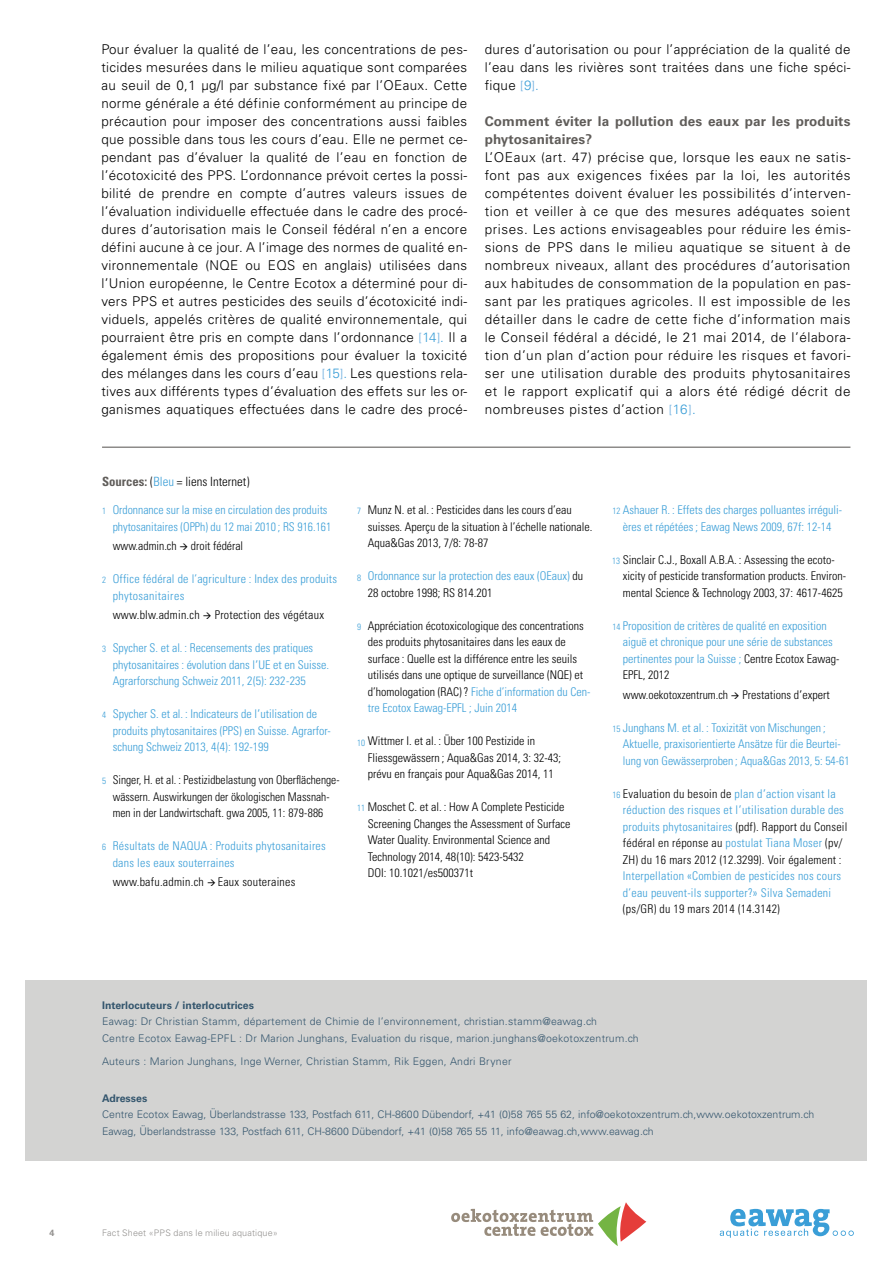
<style>
.page{position:relative;width:893px;height:1263px;background:#fff}
.page>*{position:absolute;margin:0;border:0;box-sizing:border-box;transform-origin:0 0}
.t1{font:300 13.5px/18px "Univers LT Std";letter-spacing:.025em;color:#000;text-align:justify}
.t2{font:700 13.5px/18px "Univers LT Std";letter-spacing:.01em;color:#605d5a}
.t3{font:300 condensed 12.75px "Univers LT Std";color:#000}
.t4{font:300 condensed 12px/16.5px "Univers LT Std";color:#000}
.t5{font:300 condensed 12px/16.5px "Univers LT Std";color:#3a9ed7}
.t6{font:300 condensed 12px/16.5px "Univers LT Std";letter-spacing:.02em;color:#000}
.t7{font:300 condensed 12px/16.5px "Univers LT Std";letter-spacing:.02em;color:#3a9ed7}
.t8{font:300 condensed 12px/16.5px "Univers LT Std";color:#000;scale:.96 1}
.t9{font:300 10.5px/16.5px "Univers LT Std";letter-spacing:.025em;color:#33556d}
.t10{font:300 10.5px/16.5px "Univers LT Std";letter-spacing:.005em;color:#33556d}
.t11{font:700 10.5px "Univers LT Std";letter-spacing:.005em;color:#33556d}
.t12{font:300 9px "Univers LT Std";letter-spacing:.02em;color:#949290}
.t13{font:300 condensed 9px "Univers LT Std";color:#3a9ed7}
.t14{font:700 9px "Univers LT Std";color:#949290}
.s1{font-size:12.75px;color:#74b2e0}
.s2{color:#3a9ed7}
.s3{font-weight:700;color:#605d5a}
.s4{font-stretch:normal}
.s5{color:#000}
.s6{font-stretch:normal;color:#3a9ed7}
</style>
<div class="page">
<svg style="left:720px;top:1209px;width:134px;height:29px"></svg>
<svg style="left:451px;top:1202px;width:195px;height:44px"></svg>
<hr style="left:102px;top:447px;width:748px;height:1px;background:#55524e">
<div style="left:26px;top:980px;width:841px;height:181px;background:#d3d3d2"></div>
<p class="t1" style="left:101px;top:40px;width:367px">Pour évaluer la qualité de l’eau, les concentrations de pes&shy;ticides mesurées dans le milieu aquatique sont comparées au seuil de 0,1 µg/l par substance fixé par l’OEaux. Cette norme générale a été définie conformément au principe de précaution pour imposer des concentrations aussi faibles que possible dans tous les cours d’eau. Elle ne permet ce&shy;pendant pas d’évaluer la qualité de l’eau en fonction de l’écotoxicité des PPS. L’ordonnance prévoit certes la possi&shy;bilité de prendre en compte d’autres valeurs issues de l’évaluation individuelle effectuée dans le cadre des procé&shy;dures d’autorisation mais le Conseil fédéral n’en a encore défini aucune à ce jour. A l’image des normes de qualité en&shy;vironnementale (NQE ou EQS en anglais) utilisées dans l’Union européenne, le Centre Ecotox a déterminé pour di&shy;vers PPS et autres pesticides des seuils d’écotoxicité indi&shy;viduels, appelés critères de qualité environnementale, qui pourraient être pris en compte dans l’ordonnance <span class="s1">[</span><span class="s2">14</span><span class="s1">]</span><span class="s2">.</span> Il a également émis des propositions pour évaluer la toxicité des mélanges dans les cours d’eau <span class="s1">[</span><span class="s2">15</span><span class="s1">]</span><span class="s2">.</span> Les questions rela&shy;tives aux différents types d’évaluation des effets sur les or&shy;ganismes aquatiques effectuées dans le cadre des procé-</p>
<p class="t1" style="left:485px;top:40px;width:367px">dures d’autorisation ou pour l’appréciation de la qualité de l’eau dans les rivières sont traitées dans une fiche spéci&shy;fique <span class="s1">[</span><span class="s2">9</span><span class="s1">]</span><span class="s2">.</span></p>
<p class="t2" style="left:485px;top:112px;width:367px">Comment éviter la pollution des eaux par les produits phytosanitaires?</p>
<p class="t1" style="left:485px;top:148px;width:367px">L’OEaux (art. 47) précise que, lorsque les eaux ne satis&shy;font pas aux exigences fixées par la loi, les autorités compétentes doivent évaluer les possibilités d’interven&shy;tion et veiller à ce que des mesures adéquates soient prises. Les actions envisageables pour réduire les émis&shy;sions de PPS dans le milieu aquatique se situent à de nombreux niveaux, allant des procédures d’autorisation aux habitudes de consommation de la population en pas&shy;sant par les pratiques agricoles. Il est impossible de les détailler dans le cadre de cette fiche d’information mais le Conseil fédéral a décidé, le 21 mai 2014, de l’élabora&shy;tion d’un plan d’action pour réduire les risques et favori&shy;ser une utilisation durable des produits phytosanitaires et le rapport explicatif qui a alors été rédigé décrit de nombreuses pistes d’action <span class="s1">[</span><span class="s2">16</span><span class="s1">]</span><span class="s2">.</span></p>
<p class="t3" style="left:102px;top:474px;width:149px"><span class="s3">Sources:</span> (<span class="s2">Bleu</span> = liens Internet)</p>
<p class="t5" style="left:113px;top:502px;width:220px">Ordonnance sur la mise en circulation des produits phytosanitaires (OPPh) du 12 mai 2010 ; RS 916.161</p>
<p class="t4" style="left:113px;top:538px;width:132px">www.admin.ch → droit fédéral</p>
<p class="t5" style="left:113px;top:571px;width:226px">Office fédéral de l’agriculture : Index des produits phytosanitaires</p>
<p class="t6" style="left:113px;top:607px;width:213px">www.blw.admin.ch → Protection des végétaux</p>
<p class="t5" style="left:113px;top:640px;width:218px">Spycher S. et al. : Recensements des pratiques phytosanitaires : évolution dans l<span class="s4">’</span>UE et en Suisse.<br>Agrarforschung Schweiz 2011, 2(5): 232-235</p>
<p class="t5" style="left:113px;top:706px;width:220px">Spycher S. et al. : Indicateurs de l<span class="s4">’</span>utilisation de produits phytosanitaires (PPS) en Suisse. Agrarfor&shy;schung Schweiz 2013, 4(4): 192-199</p>
<p class="t8" style="left:113px;top:772px;width:238px">Singer, H. et al. : Pestizidbelastung von Oberflächenge&shy;wässern. Auswirkungen der ökologischen Massnah&shy;men in der Landwirtschaft. gwa 2005, 11: 879-886</p>
<p class="t7" style="left:113px;top:838px;width:215px">Résultats de NAQUA : Produits phytosanitaires dans les eaux souterraines</p>
<p class="t6" style="left:113px;top:874px;width:184px">www.bafu.admin.ch → Eaux souteraines</p>
<p class="t13" style="left:102px;top:506px;width:5px">1</p>
<p class="t13" style="left:102px;top:575px;width:5px">2</p>
<p class="t13" style="left:102px;top:644px;width:5px">3</p>
<p class="t13" style="left:102px;top:710px;width:5px">4</p>
<p class="t13" style="left:102px;top:776px;width:5px">5</p>
<p class="t13" style="left:102px;top:842px;width:5px">6</p>
<p class="t4" style="left:368px;top:502px;width:226px">Munz N. et al. : Pesticides dans les cours d’eau suisses. Aperçu de la situation à l’échelle nationale.<br>Aqua&amp;Gas 2013, 7/8: 78-87</p>
<p class="t5" style="left:368px;top:568px;width:217px">Ordonnance sur la protection des eaux (OEaux) <span class="s5">du<br>28 octobre 1998; RS 814.201</span></p>
<p class="t4" style="left:368px;top:617px;width:224px">Appréciation écotoxicologique des concentrations des produits phytosanitaires dans les eaux de surface : Quelle est la différence entre les seuils utilisés dans une optique de surveillance (NQE) et d’homologation (RAC) ? <span class="s2">Fiche d’information du Cen&shy;tre Ecotox Eawag-EPFL ; Juin 2014</span></p>
<p class="t4" style="left:368px;top:733px;width:195px">Wittmer I. et al. : Über 100 Pestizide in<br>Fliessgewässern ; Aqua&amp;Gas 2014, 3: 32-43; prévu en français pour Aqua&amp;Gas 2014, 11</p>
<p class="t4" style="left:368px;top:799px;width:204px">Moschet C. et al. : How A Complete Pesticide Screening Changes the Assessment of Surface Water Quality. Environmental Science and Technology 2014, 48(10): 5423-5432<br>DOI: 10.1021/es500371t</p>
<p class="t13" style="left:357px;top:506px;width:5px">7</p>
<p class="t13" style="left:357px;top:572px;width:5px">8</p>
<p class="t13" style="left:357px;top:621px;width:5px">9</p>
<p class="t13" style="left:357px;top:737px;width:9px">10</p>
<p class="t13" style="left:357px;top:803px;width:9px">11</p>
<p class="t5" style="left:623px;top:502px;width:221px">Ashauer R. : Effets des charges polluantes irréguli&shy;ères et répétées ; Eawag News 2009, 67f: 12-14</p>
<p class="t4" style="left:623px;top:551px;width:225px">Sinclair C.J., Boxall A.B.A. : Assessing the ecoto&shy;xicity of pesticide transformation products. Environ&shy;mental Science &amp; Technology 2003, 37: 4617-4625</p>
<p class="t5" style="left:623px;top:617px;width:218px">Proposition de critères de qualité en exposition aiguë et chronique pour une série de substances pertinentes pour la Suisse ; <span class="s5">Centre Ecotox Eawag-EPFL, 2012</span></p>
<p class="t4" style="left:623px;top:686px;width:208px">www.oekotoxzentrum.ch → Prestations d<span class="s4">’</span>expert</p>
<p class="t5" style="left:623px;top:719px;width:228px">Junghans M. et al. : Toxizität von Mischungen ;<br>Aktuelle, praxisorientierte Ansätze für die Beurtei&shy;lung von Gewässerproben ; Aqua&amp;Gas 2013, 5: 54-61</p>
<p class="t6" style="left:623px;top:785px;width:226px">Evaluation du besoin de <span class="s2">plan d</span><span class="s6">’</span><span class="s2">action visant la réduction des risques et l</span><span class="s6">’</span><span class="s2">utilisation durable des produits phytosanitaires</span> (pdf). Rapport du Conseil fédéral en réponse au <span class="s2">postulat Tiana Moser</span> (pv/ ZH) du 16 mars 2012 (12.3299). Voir également :</p>
<p class="t7" style="left:623px;top:868px;width:220px">Interpellation «Combien de pesticides nos cours d’eau peuvent-ils supporter?» Silva Semadeni</p>
<p class="t6" style="left:623px;top:901px;width:158px">(ps/GR) du 19 mars 2014 (14.3142)</p>
<p class="t13" style="left:612px;top:506px;width:9px">12</p>
<p class="t13" style="left:612px;top:555px;width:9px">13</p>
<p class="t13" style="left:612px;top:621px;width:9px">14</p>
<p class="t13" style="left:612px;top:723px;width:9px">15</p>
<p class="t13" style="left:612px;top:789px;width:9px">16</p>
<p class="t11" style="left:102px;top:999px;width:154px">Interlocuteurs / interlocutrices</p>
<p class="t9" style="left:102px;top:1013px;width:538px">Eawag: Dr Christian Stamm, département de Chimie de l’environnement, christian.stamm@eawag.ch<br>Centre Ecotox Eawag-EPFL : Dr Marion Junghans, Evaluation du risque, marion.junghans@oekotoxzentrum.ch</p>
<p class="t9" style="left:102px;top:1053px;width:411px">Auteurs : Marion Junghans, Inge Werner, Christian Stamm, Rik Eggen, Andri Bryner</p>
<p class="t11" style="left:102px;top:1092px;width:47px">Adresses</p>
<p class="t10" style="left:102px;top:1106px;width:714px">Centre Ecotox Eawag, Überlandstrasse 133, Postfach 611, CH-8600 Dübendorf, +41 (0)58 765 55 62, info@oekotoxzentrum.ch,www.oekotoxzentrum.ch<br>Eawag, Überlandstrasse 133, Postfach 611, CH-8600 Dübendorf, +41 (0)58 765 55 11, info@eawag.ch,www.eawag.ch</p>
<p class="t14" style="left:49px;top:1227px;width:7px">4</p>
<p class="t12" style="left:102px;top:1227px;width:177px">Fact Sheet «PPS dans le milieu aquatique»</p>
</div>
